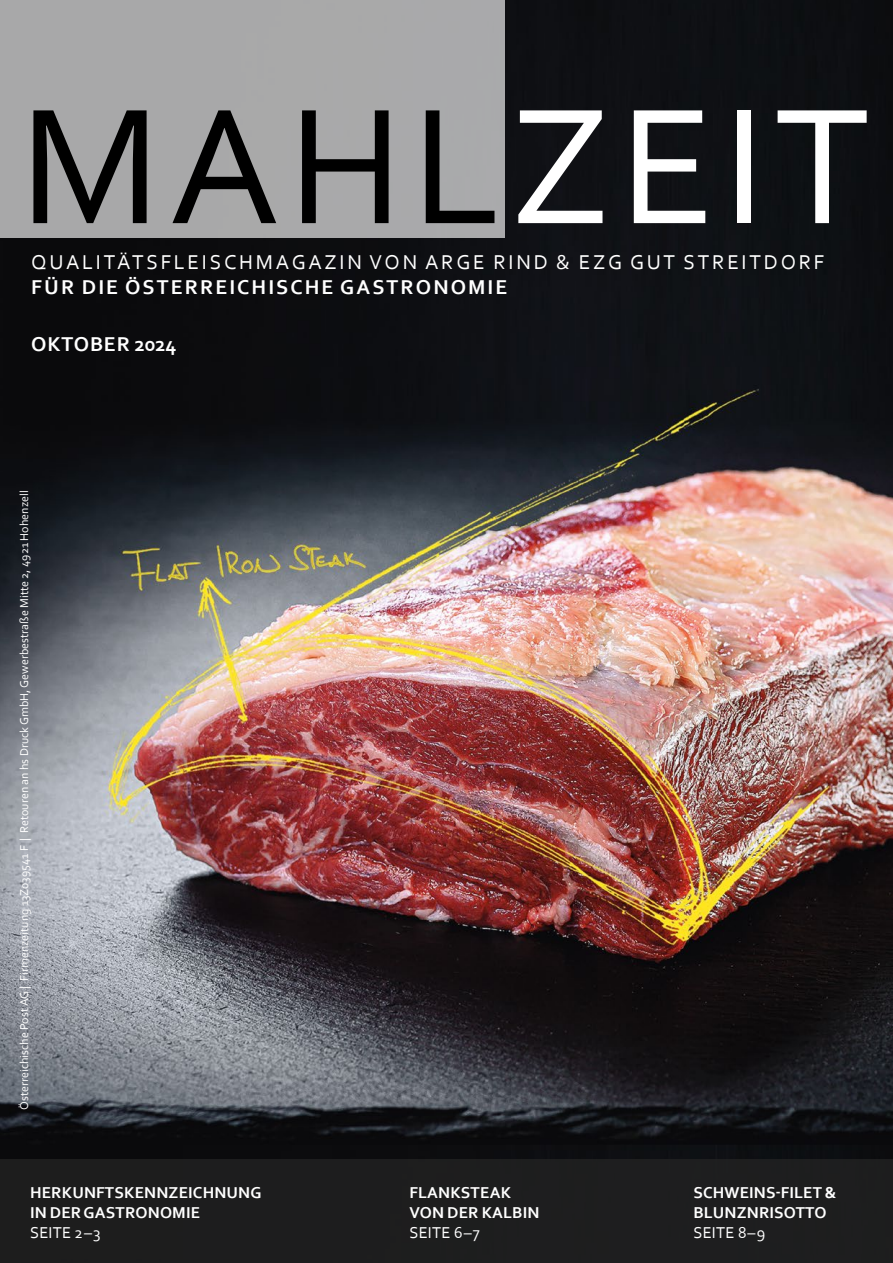
<style>
.page{position:relative;width:893px;height:1263px;background:#fff}
.page>*{position:absolute;margin:0;border:0;box-sizing:border-box;transform-origin:0 0}
.t1{font:172.5px "Corbel";letter-spacing:.05em;color:#000}
.t2{font:21px "Corbel";letter-spacing:.13em;color:#fff}
.t3{font:700 21px "Corbel";letter-spacing:.1em;color:#fff}
.t4{font:700 21px "Corbel";letter-spacing:.04em;color:#fff}
.t5{font:700 16.5px/19.8px "Corbel";letter-spacing:.01em;color:#fff}
.t6{font:16.5px "Corbel";letter-spacing:.01em;color:#fff}
.t7{font:12px "Corbel";color:#fff}
.s1{color:#fff}
</style>
<div class="page">
<img style="left:0;top:0;width:893px;height:1160px">
<div style="left:0;top:1160px;width:893px;height:103px;background:#1d1e1e"></div>
<div style="left:0;top:0;width:505px;height:238px;background:#a9a9a9"></div>
<h1 class="t1" style="left:19px;top:87px;width:852px">MAHL<span class="s1">ZEIT</span></h1>
<h2 class="t2" style="left:31px;top:252px;width:795px">QUALITÄTSFLEISCHMAGAZIN VON ARGE RIND &amp; EZG GUT STREITDORF</h2>
<h2 class="t3" style="left:31px;top:277px;width:478px">FÜR DIE ÖSTERREICHISCHE GASTRONOMIE</h2>
<h2 class="t4" style="left:31px;top:334px;width:147px">OKTOBER 2024</h2>
<p class="t7" style="left:19px;top:1110px;width:621px;rotate:-90deg">Österreichische Post AG | Firmenzeitung 13Z039541 F | Retouren an hs Druck GmbH, Gewerbestraße Mitte 2, 4921 Hohenzell</p>
<h3 class="t5" style="left:30px;top:1183px;width:233px">HERKUNFTSKENNZEICHNUNG<br>IN DER GASTRONOMIE</h3>
<h3 class="t6" style="left:30px;top:1224px;width:72px">SEITE 2 – 3</h3>
<h3 class="t5" style="left:409px;top:1182px;width:132px">FLANKSTEAK<br>VON DER KALBIN</h3>
<h3 class="t6" style="left:409px;top:1224px;width:72px">SEITE 6 – 7</h3>
<h3 class="t5" style="left:693px;top:1182px;width:144px">SCHWEINS-FILET &amp;<br>BLUNZNRISOTTO</h3>
<h3 class="t6" style="left:693px;top:1224px;width:73px">SEITE 8 – 9</h3>
</div>
